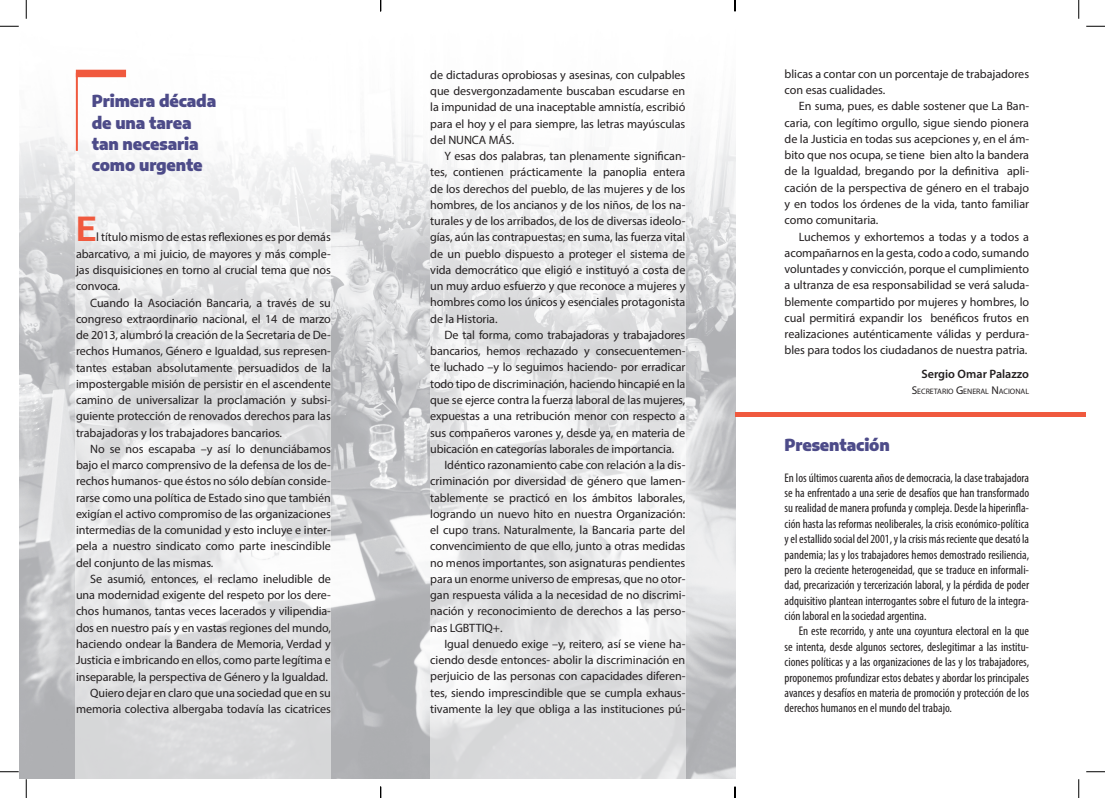
<style>
.page{position:relative;width:1105px;height:798px;background:#fff}
.page>*{position:absolute;margin:0;border:0;box-sizing:border-box;transform-origin:0 0}
.t1{font:700 32.5px "Encode Sans";color:#f0593e}
.t2{font:900 16.25px "Encode Sans";letter-spacing:-.01em;color:#4d4b89}
.t3{font:condensed 12.5px/15.4px "Myriad Pro";color:#231f20;text-align:justify}
.t4{font:12.12px/16.2px "Myriad Pro";letter-spacing:-.005em;color:#231f20;text-align:justify}
.t5{font:600 12.12px "Myriad Pro";color:#231f20}
.t6{font:7.88px "Myriad Pro";color:#231f20}
.s1{font-size:11.25px}
</style>
<div class="page">
<img style="left:19px;top:70px;width:716px;height:708px">
<svg style="left:76px;top:69px;width:255px;height:709px"></svg>
<svg style="left:430px;top:70px;width:255px;height:708px"></svg>
<hr style="left:735px;top:412px;width:351px;height:4px;background:#f0593e">
<hr style="left:76px;top:73px;width:2px;height:78px;background:#f0593e">
<div style="left:76px;top:70px;width:50px;height:7px;background:#f0593e"></div>
<svg style="left:0;top:25px;width:19px;height:2px"></svg>
<svg style="left:1086px;top:25px;width:19px;height:2px"></svg>
<svg style="left:0;top:771px;width:19px;height:1px"></svg>
<svg style="left:1086px;top:771px;width:19px;height:1px"></svg>
<svg style="left:25px;top:0;width:2px;height:19px"></svg>
<svg style="left:25px;top:779px;width:2px;height:18px"></svg>
<svg style="left:1078px;top:0;width:1px;height:19px"></svg>
<svg style="left:1078px;top:779px;width:1px;height:18px"></svg>
<svg style="left:734px;top:0;width:2px;height:11px"></svg>
<svg style="left:734px;top:786px;width:2px;height:11px"></svg>
<p class="t2" style="left:92px;top:88px;width:126px">Primera década</p>
<p class="t2" style="left:92px;top:110px;width:101px">de una tarea</p>
<p class="t2" style="left:92px;top:131px;width:108px">tan necesaria</p>
<p class="t2" style="left:92px;top:152px;width:112px">como urgente</p>
<p class="t1" style="left:76px;top:205px;width:22px">E</p>
<p class="t4" style="left:76px;top:229px;width:256px;text-indent:20px">l título mismo de estas reflexiones es por demás abarcativo, a mi juicio, de mayores y más comple&shy;jas disquisiciones en torno al crucial tema que nos convoca.</p>
<p class="t4" style="left:76px;top:294px;width:256px;text-indent:14px">Cuando la Asociación Bancaria, a través de su congreso extraordinario nacional, el 14 de marzo de 2013, alumbró la creación de la Secretaria de De&shy;rechos Humanos, Género e Igualdad, sus represen&shy;tantes estaban absolutamente persuadidos de la impostergable misión de persistir en el ascendente camino de universalizar la proclamación y subsi&shy;guiente protección de renovados derechos para las trabajadoras y los trabajadores bancarios.</p>
<p class="t4" style="left:76px;top:440px;width:256px;text-indent:14px">No se nos escapaba –y así lo denunciábamos bajo el marco comprensivo de la defensa de los de&shy;rechos humanos- que éstos no sólo debían conside&shy;rarse como una política de Estado sino que también exigían el activo compromiso de las organizaciones intermedias de la comunidad y esto incluye e inter&shy;pela a nuestro sindicato como parte inescindible del conjunto de las mismas.</p>
<p class="t4" style="left:76px;top:570px;width:256px;text-indent:14px">Se asumió, entonces, el reclamo ineludible de una modernidad exigente del respeto por los dere&shy;chos humanos, tantas veces lacerados y vilipendia&shy;dos en nuestro país y en vastas regiones del mundo, haciendo ondear la Bandera de Memoria, Verdad y Justicia e imbricando en ellos, como parte legítima e inseparable, la perspectiva de Género y la Igualdad.</p>
<p class="t4" style="left:76px;top:684px;width:256px;text-align:right">Quiero dejar en claro que una sociedad que en su memoria colectiva albergaba todavía las cicatrices</p>
<p class="t4" style="left:430px;top:66px;width:257px">de dictaduras oprobiosas y asesinas, con culpables que desvergonzadamente buscaban escudarse en la impunidad de una inaceptable amnistía, escribió para el hoy y el para siempre, las letras mayúsculas del NUNCA MÁS.</p>
<p class="t4" style="left:430px;top:148px;width:257px;text-indent:14px">Y esas dos palabras, tan plenamente significan&shy;tes, contienen prácticamente la panoplia entera de los derechos del pueblo, de las mujeres y de los hombres, de los ancianos y de los niños, de los na&shy;turales y de los arribados, de los de diversas ideolo&shy;gías, aún las contrapuestas; en suma, las fuerza vital de un pueblo dispuesto a proteger el sistema de vida democrático que eligió e instituyó a costa de un muy arduo esfuerzo y que reconoce a mujeres y hombres como los únicos y esenciales protagonista de la Historia.</p>
<p class="t4" style="left:430px;top:326px;width:257px;text-indent:14px">De tal forma, como trabajadoras y trabajadores bancarios, hemos rechazado y consecuentemen&shy;te luchado –y lo seguimos haciendo- por erradicar todo tipo de discriminación, haciendo hincapié en la que se ejerce contra la fuerza laboral de las mujeres, expuestas a una retribución menor con respecto a sus compañeros varones y, desde ya, en materia de ubicación en categorías laborales de importancia.</p>
<p class="t4" style="left:430px;top:456px;width:257px;text-indent:14px">Idéntico razonamiento cabe con relación a la dis&shy;criminación por diversidad de género que lamen&shy;tablemente se practicó en los ámbitos laborales, logrando un nuevo hito en nuestra Organización: el cupo trans. Naturalmente, la Bancaria parte del convencimiento de que ello, junto a otras medidas no menos importantes, son asignaturas pendientes para un enorme universo de empresas, que no otor&shy;gan respuesta válida a la necesidad de no discrimi&shy;nación y reconocimiento de derechos a las perso&shy;nas LGBTTIQ+.</p>
<p class="t4" style="left:430px;top:635px;width:257px;text-indent:14px">Igual denuedo exige –y, reitero, así se viene ha&shy;ciendo desde entonces- abolir la discriminación en perjuicio de las personas con capacidades diferen&shy;tes, siendo imprescindible que se cumpla exhaus&shy;tivamente la ley que obliga a las instituciones pú-</p>
<p class="t4" style="left:785px;top:65px;width:246px">blicas a contar con un porcentaje de trabajadores con esas cualidades.</p>
<p class="t4" style="left:785px;top:98px;width:246px;text-indent:14px">En suma, pues, es dable sostener que La Ban&shy;caria, con legítimo orgullo, sigue siendo pionera de la Justicia en todas sus acepciones y, en el ám&shy;bito que nos ocupa, se tiene bien alto la bandera de la Igualdad, bregando por la definitiva apli&shy;cación de la perspectiva de género en el trabajo y en todos los órdenes de la vida, tanto familiar como comunitaria.</p>
<p class="t4" style="left:785px;top:228px;width:246px;text-indent:14px">Luchemos y exhortemos a todas y a todos a acompañarnos en la gesta, codo a codo, sumando voluntades y convicción, porque el cumplimiento a ultranza de esa responsabilidad se verá saluda&shy;blemente compartido por mujeres y hombres, lo cual permitirá expandir los benéficos frutos en realizaciones auténticamente válidas y perdura&shy;bles para todos los ciudadanos de nuestra patria.</p>
<p class="t5" style="left:921px;top:366px;width:109px">Sergio Omar Palazzo</p>
<p class="t6" style="left:912px;top:386px;width:119px"><span class="s1">S</span>ECRETARIO <span class="s1">G</span>ENERAL <span class="s1">N</span>ACIONAL</p>
<p class="t2" style="left:785px;top:432px;width:107px">Presentación</p>
<p class="t3" style="left:785px;top:469px;width:246px">En los últimos cuarenta años de democracia, la clase trabajadora se ha enfrentado a una serie de desafíos que han transformado su realidad de manera profunda y compleja. Desde la hiperinfla&shy;ción hasta las reformas neoliberales, la crisis económico-política y el estallido social del 2001, y la crisis más reciente que desató la pandemia; las y los trabajadores hemos demostrado resiliencia, pero la creciente heterogeneidad, que se traduce en informali&shy;dad, precarización y tercerización laboral, y la pérdida de poder adquisitivo plantean interrogantes sobre el futuro de la integra&shy;ción laboral en la sociedad argentina.</p>
<p class="t3" style="left:785px;top:623px;width:246px;text-indent:14px">En este recorrido, y ante una coyuntura electoral en la que se intenta, desde algunos sectores, deslegitimar a las institu&shy;ciones políticas y a las organizaciones de las y los trabajadores, proponemos profundizar estos debates y abordar los principales avances y desafíos en materia de promoción y protección de los derechos humanos en el mundo del trabajo.</p>
</div>
